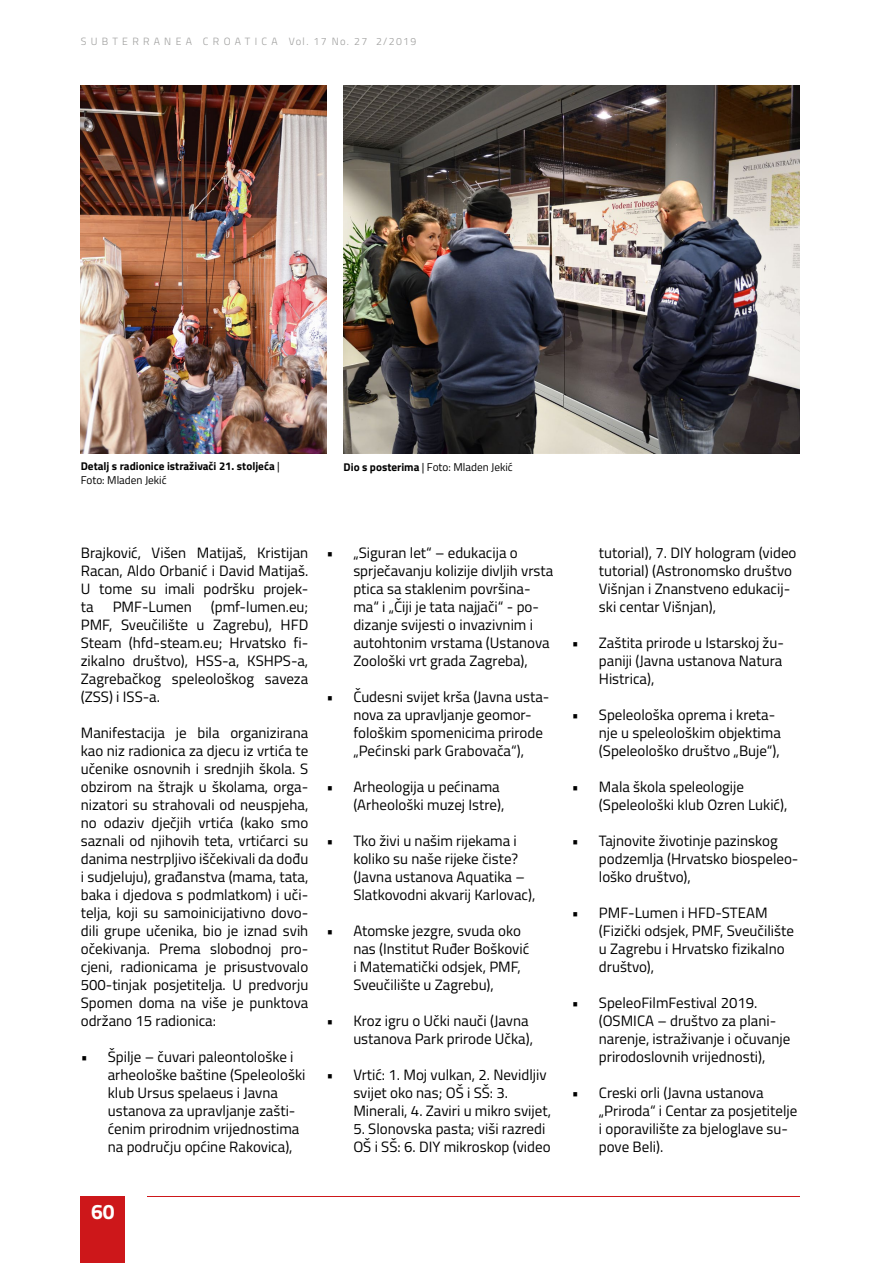
<style>
.page{position:relative;width:893px;height:1263px;background:#fff}
.page>*{position:absolute;margin:0;border:0;box-sizing:border-box;transform-origin:0 0}
.t1{font:700 21px "Titillium";color:#fff}
.t2{font:15px/18px "Titillium";color:#000}
.t3{font:11.25px "Titillium";color:#000}
.t4{font:700 11.25px "Titillium";color:#000}
.t5{font:300 10.5px "Titillium";letter-spacing:.41em;color:#9d9d9c}
.s1{font-weight:400}
.s2{font-weight:700}
</style>
<div class="page">
<hr style="left:147px;top:1196px;width:652px;height:1px;background:#cd171a">
<div style="left:81px;top:1196px;width:44px;height:67px;background:#cd171a"></div>
<img style="left:81px;top:85px;width:245px;height:368px">
<img style="left:344px;top:85px;width:455px;height:369px">
<p class="t5" style="left:81px;top:33px;width:337px">SUBTERRANEA CROATICA Vol. 17 No. 27 2/2019</p>
<p class="t4" style="left:81px;top:458px;width:201px">Detalj s radionice istraživači 21. stoljeća <span class="s1">|</span></p>
<p class="t3" style="left:344px;top:459px;width:171px"><span class="s2">Dio s posterima</span> | Foto: Mladen Jekić</p>
<p class="t3" style="left:81px;top:472px;width:87px">Foto: Mladen Jekić</p>
<p class="t2" style="left:81px;top:543px;width:229px;text-align:justify">Brajković, Višen Matijaš, Kristijan Racan, Aldo Orbanić i David Matijaš.<br>U tome su imali podršku projek&shy;ta</p>
<p class="t2" style="left:81px;top:597px;width:229px;text-align:justify;text-indent:130px">(pmf-lumen.eu; PMF, Sveučilište u Zagrebu), HFD Steam (hfd-steam.eu; Hrvatsko fi&shy;zikalno društvo), HSS-a, KSHPS-a, Zagrebačkog speleološkog saveza (ZSS) i ISS-a.</p>
<p class="t2" style="left:81px;top:723px;width:229px;text-align:justify">Manifestacija je bila organizirana kao niz radionica za djecu iz vrtića te učenike osnovnih i srednjih škola. S obzirom na štrajk u školama, orga&shy;nizatori su strahovali od neuspjeha, no odaziv dječjih vrtića (kako smo saznali od njihovih teta, vrtićarci su danima nestrpljivo iščekivali da dođu i sudjeluju), građanstva (mama, tata, baka i djedova s podmlatkom) i uči&shy;telja, koji su samoinicijativno dovo&shy;dili grupe učenika, bio je iznad svih očekivanja. Prema slobodnoj pro&shy;cjeni, radionicama je prisustvovalo 500-tinjak posjetitelja. U predvorju Spomen doma na više je punktova održano 15 radionica:</p>
<p class="t2" style="left:108px;top:1047px;width:199px;text-indent:-27px">• Špilje – čuvari paleontološke i arheološke baštine (Speleološki klub Ursus spelaeus i Javna ustanova za upravljanje zašti&shy;ćenim prirodnim vrijednostima na području općine Rakovica),</p>
<p class="t2" style="left:113px;top:597px;width:81px">PMF-Lumen</p>
<h1 class="t1" style="left:91px;top:1195px;width:25px">60</h1>
<p class="t2" style="left:353px;top:543px;width:202px;text-indent:-27px">• „Siguran let“ – edukacija o sprječavanju kolizije divljih vrsta ptica sa staklenim površina&shy;ma“ i „Čiji je tata najjači“ - po&shy;dizanje svijesti o invazivnim i autohtonim vrstama (Ustanova<br>Zoološki vrt grada Zagreba),</p>
<p class="t2" style="left:353px;top:687px;width:198px;text-indent:-27px">• Čudesni svijet krša (Javna usta&shy;nova za upravljanje geomor&shy;fološkim spomenicima prirode „Pećinski park Grabovača“),</p>
<p class="t2" style="left:353px;top:777px;width:152px;text-indent:-27px">• Arheologija u pećinama (Arheološki muzej Istre),</p>
<p class="t2" style="left:353px;top:831px;width:184px;text-indent:-27px">• Tko živi u našim rijekama i koliko su naše rijeke čiste? (Javna ustanova Aquatika –<br>Slatkovodni akvarij Karlovac),</p>
<p class="t2" style="left:353px;top:921px;width:177px;text-indent:-27px">• Atomske jezgre, svuda oko nas (Institut Ruđer Bošković i Matematički odsjek, PMF,<br>Sveučilište u Zagrebu),</p>
<p class="t2" style="left:326px;top:1011px;width:208px;text-align:right">• Kroz igru o Učki nauči (Javna ustanova Park prirode Učka),</p>
<p class="t2" style="left:353px;top:1065px;width:199px;text-indent:-27px">• Vrtić: 1. Moj vulkan, 2. Nevidljiv svijet oko nas; OŠ i SŠ: 3.<br>Minerali, 4. Zaviri u mikro svijet,</p>
<p class="t2" style="left:353px;top:1119px;width:199px">5. Slonovska pasta; viši razredi<br>OŠ i SŠ: 6. DIY mikroskop (video</p>
<p class="t2" style="left:599px;top:543px;width:199px">tutorial), 7. DIY hologram (video tutorial) (Astronomsko društvo<br>Višnjan i Znanstveno edukacij&shy;ski centar Višnjan),</p>
<p class="t2" style="left:599px;top:633px;width:187px;text-align:justify;text-indent:-27px">• Zaštita prirode u Istarskoj žu&shy;paniji (Javna ustanova Natura Histrica),</p>
<p class="t2" style="left:599px;top:705px;width:184px;text-indent:-27px">• Speleološka oprema i kreta&shy;nje u speleološkim objektima (Speleološko društvo „Buje“),</p>
<p class="t2" style="left:599px;top:777px;width:190px;text-indent:-27px">• Mala škola speleologije (Speleološki klub Ozren Lukić),</p>
<p class="t2" style="left:599px;top:831px;width:201px;text-indent:-27px">• Tajnovite životinje pazinskog podzemlja (Hrvatsko biospeleo&shy;loško društvo),</p>
<p class="t2" style="left:599px;top:903px;width:197px;text-indent:-27px">• PMF-Lumen i HFD-STEAM (Fizički odsjek, PMF, Sveučilište u Zagrebu i Hrvatsko fizikalno društvo),</p>
<p class="t2" style="left:599px;top:993px;width:193px;text-indent:-27px">• SpeleoFilmFestival 2019. (OSMICA – društvo za plani&shy;narenje, istraživanje i očuvanje prirodoslovnih vrijednosti),</p>
<p class="t2" style="left:599px;top:1083px;width:200px;text-indent:-27px">• Creski orli (Javna ustanova „Priroda“ i Centar za posjetitelje i oporavilište za bjeloglave su&shy;pove Beli).</p>
</div>
